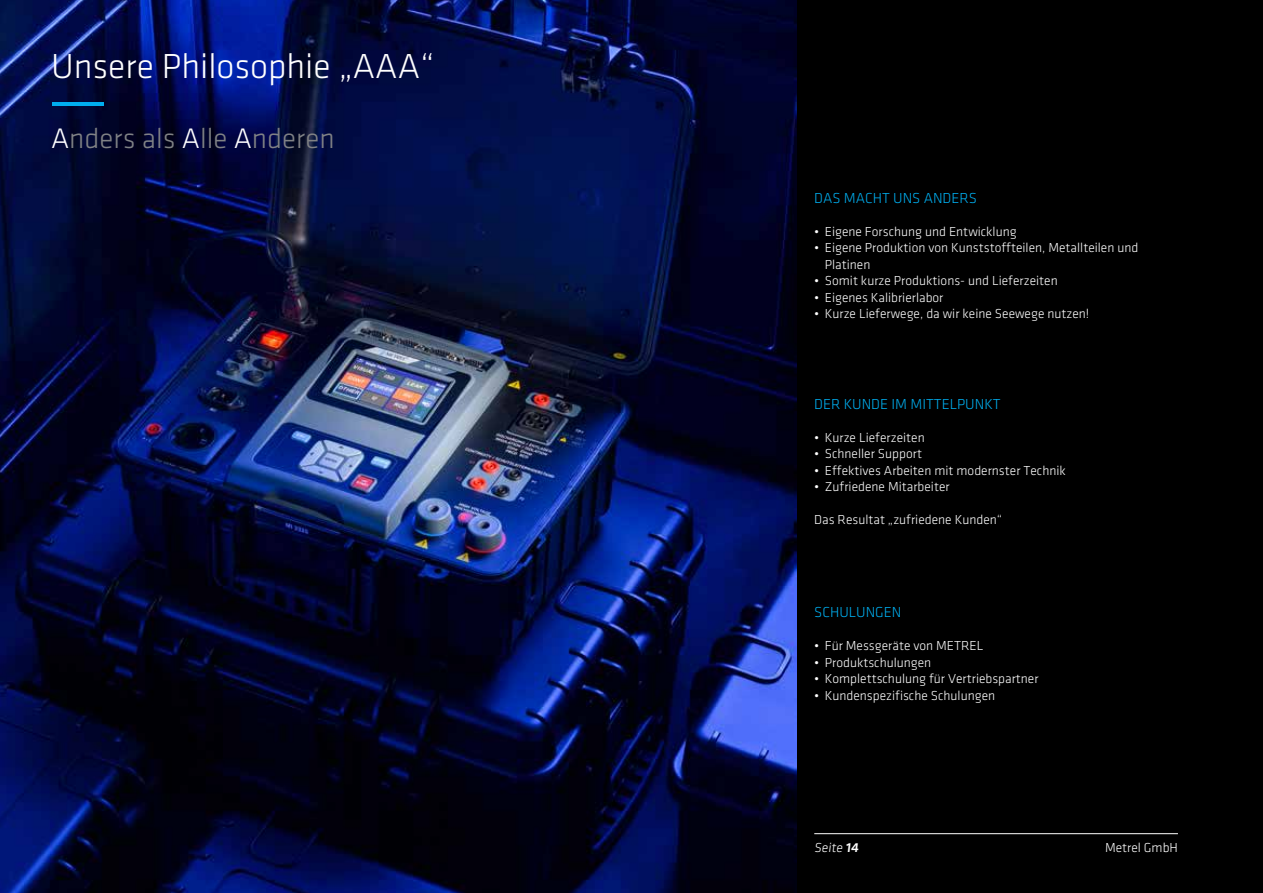
<style>
.page{position:relative;width:1263px;height:893px;background:#000}
.page>*{position:absolute;margin:0;border:0;box-sizing:border-box;transform-origin:0 0}
.t1{font:300 36px "Klavika";color:#fff}
.t2{font:300 29.25px "Klavika";color:#808285}
.t3{font:300 15px "Klavika";color:#00aeef}
.t4{font:300 13.5px/16.5px "Klavika";color:#fff}
.s1{color:#fff}
.s2{font-weight:500}
</style>
<div class="page">
<img style="left:0;top:0;width:796px;height:893px">
<hr style="left:52px;top:102px;width:51px;height:3px;background:#00aeef">
<hr style="left:814px;top:833px;width:364px;height:1px;background:#fff">
<h1 class="t1" style="left:51px;top:46px;width:385px">Unsere Philosophie „AAA“</h1>
<h2 class="t2" style="left:51px;top:123px;width:285px"><span class="s1">A</span>nders als <span class="s1">A</span>lle <span class="s1">A</span>nderen</h2>
<p class="t3" style="left:814px;top:189px;width:164px">DAS MACHT UNS ANDERS</p>
<p class="t4" style="left:814px;top:223px;width:204px">• Eigene Forschung und Entwicklung</p>
<p class="t4" style="left:825px;top:240px;width:315px;text-indent:-11px">• Eigene Produktion von Kunststoffteilen, Metallteilen und<br>Platinen</p>
<p class="t4" style="left:814px;top:273px;width:245px">• Somit kurze Produktions- und Lieferzeiten</p>
<p class="t4" style="left:814px;top:289px;width:131px">• Eigenes Kalibrierlabor</p>
<p class="t4" style="left:814px;top:306px;width:277px">• Kurze Lieferwege, da wir keine Seewege nutzen!</p>
<p class="t3" style="left:814px;top:396px;width:188px">DER KUNDE IM MITTELPUNKT</p>
<p class="t4" style="left:814px;top:429px;width:112px">• Kurze Lieferzeiten</p>
<p class="t4" style="left:814px;top:446px;width:109px">• Schneller Support</p>
<p class="t4" style="left:814px;top:462px;width:253px">• Effektives Arbeiten mit modernster Technik</p>
<p class="t4" style="left:814px;top:479px;width:137px">• Zufriedene Mitarbeiter</p>
<p class="t4" style="left:814px;top:512px;width:189px">Das Resultat „zufriedene Kunden“</p>
<p class="t3" style="left:814px;top:604px;width:89px">SCHULUNGEN</p>
<p class="t4" style="left:814px;top:638px;width:171px">• Für Messgeräte von METREL</p>
<p class="t4" style="left:814px;top:654px;width:119px">• Produktschulungen</p>
<p class="t4" style="left:814px;top:671px;width:226px">• Komplettschulung für Vertriebspartner</p>
<p class="t4" style="left:814px;top:687px;width:182px">• Kundenspezifische Schulungen</p>
<p class="t4" style="left:814px;top:840px;width:47px">Seite <span class="s2">14</span></p>
<p class="t4" style="left:1105px;top:840px;width:74px">Metrel GmbH</p>
</div>
